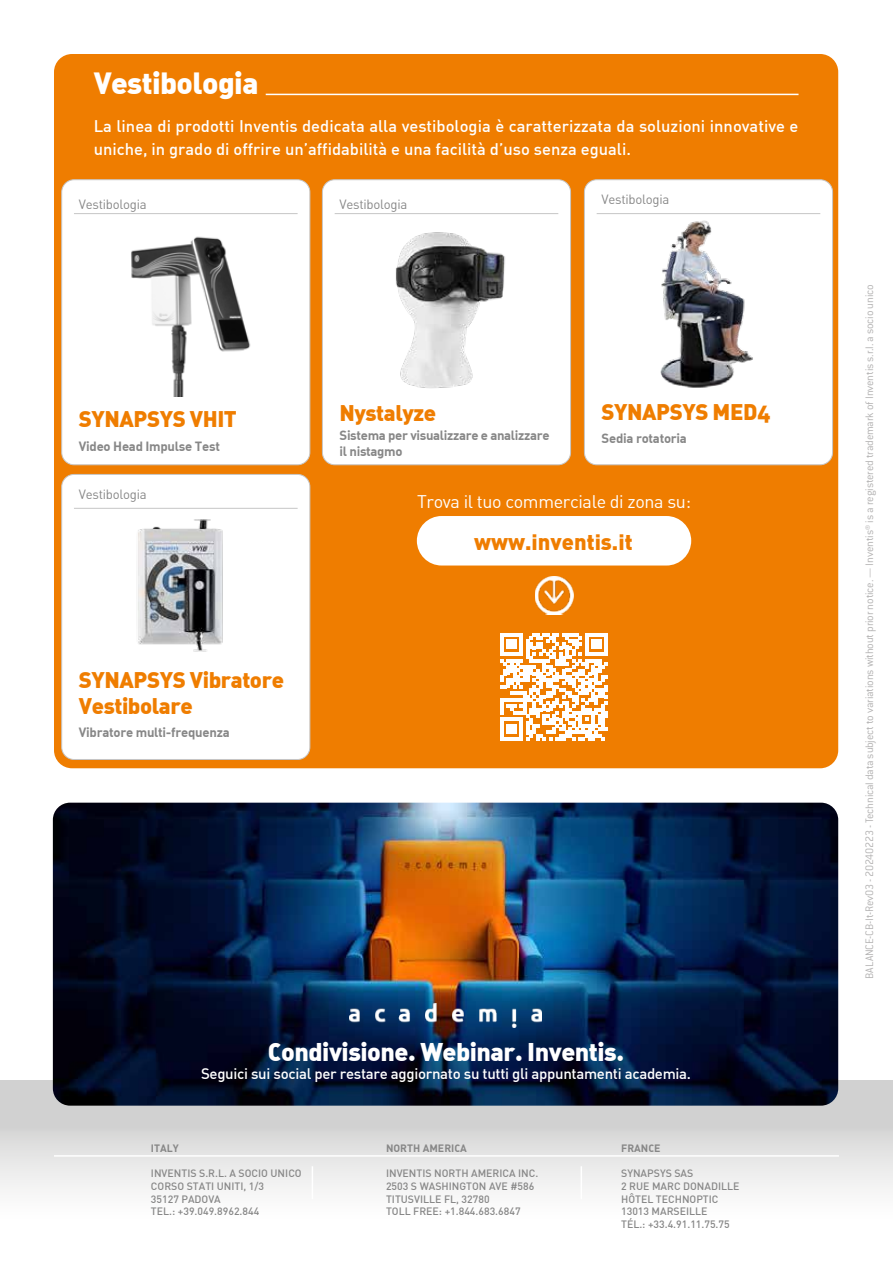
<style>
.page{position:relative;width:893px;height:1263px;background:#fff}
.page>*{position:absolute;margin:0;border:0;box-sizing:border-box;transform-origin:0 0}
.t1{font:900 30px "DIN Alternate";letter-spacing:-.02em;color:#fff}
.t2{font:900 25.05px "DIN Alternate";letter-spacing:-.02em;color:#fff}
.t3{font:900 22.2px/26.5px "DIN Alternate";letter-spacing:-.02em;color:#ef7d00}
.t4{font:900 21.9px "DIN";color:#ef7d00}
.t5{font:17.85px "DIN Alternate";letter-spacing:-.02em;color:#fff}
.t6{font:500 16.5px/22.5px "DIN";color:#fff}
.t7{font:500 15px "DIN";letter-spacing:-.02em;color:#fff}
.t8{font:700 13.05px "DIN Alternate";letter-spacing:-.02em;color:#878787}
.t9{font:13.05px "DIN Alternate";letter-spacing:-.02em;color:#878787}
.t10{font:300 12px "Conduit ITC Pro";letter-spacing:-.015em;color:#b3b2b2}
.t11{font:500 10.5px/12.6px "DIN";color:#878787}
.t12{font:700 10.5px "DIN Alternate";color:#878787}
</style>
<div class="page">
<div style="left:0;top:1081px;width:893px;height:182px;background:linear-gradient(to bottom,#cacaca,#fff)"></div>
<div style="left:54px;top:54px;width:784px;height:714px;background:#ef7d00;border-radius:18px"></div>
<hr style="left:54px;top:1155px;width:785px;height:2px;background:#fff">
<hr style="left:312px;top:1166px;width:1px;height:33px;background:#fff">
<hr style="left:581px;top:1166px;width:1px;height:33px;background:#fff">
<svg style="left:500px;top:633px;width:108px;height:107px"></svg>
<img style="left:535px;top:577px;width:38px;height:38px">
<div style="left:62px;top:180px;width:248px;height:285px;background:#fff;border-radius:12px"></div>
<div style="left:61px;top:179px;width:249px;height:286px;border:1px solid #c6c6c6;border-radius:12px"></div>
<hr style="left:74px;top:213px;width:224px;height:1px;background:#c6c6c6">
<div style="left:584px;top:180px;width:249px;height:285px;background:#fff;border-radius:12px"></div>
<div style="left:584px;top:179px;width:249px;height:286px;border:1px solid #c6c6c6;border-radius:12px"></div>
<hr style="left:597px;top:213px;width:223px;height:1px;background:#c6c6c6">
<div style="left:322px;top:180px;width:249px;height:285px;background:#fff;border-radius:12px"></div>
<div style="left:322px;top:179px;width:249px;height:286px;border:1px solid #c6c6c6;border-radius:12px"></div>
<hr style="left:335px;top:213px;width:223px;height:1px;background:#c6c6c6">
<div style="left:62px;top:474px;width:248px;height:285px;background:#fff;border-radius:12px"></div>
<div style="left:61px;top:474px;width:249px;height:286px;border:1px solid #c6c6c6;border-radius:12px"></div>
<hr style="left:74px;top:508px;width:224px;height:1px;background:#c6c6c6">
<img style="left:395px;top:232px;width:110px;height:156px">
<img style="left:138px;top:519px;width:85px;height:133px">
<img style="left:660px;top:220px;width:93px;height:168px">
<img style="left:53px;top:803px;width:785px;height:303px">
<img style="left:350px;top:1003px;width:191px;height:25px">
<div style="left:417px;top:516px;width:274px;height:49px;background:#fff;border-radius:25px"></div>
<hr style="left:266px;top:94px;width:532px;height:1px;background:#fff">
<img style="left:131px;top:236px;width:120px;height:160px">
<h1 class="t1" style="left:94px;top:63px;width:166px">Vestibologia</h1>
<h3 class="t6" style="left:94px;top:114px;width:706px">La linea di prodotti Inventis dedicata alla vestibologia è caratterizzata da soluzioni innovative e uniche, in grado di offrire un’affidabilità e una facilità d’uso senza eguali.</h3>
<p class="t9" style="left:79px;top:196px;width:69px">Vestibologia</p>
<p class="t9" style="left:602px;top:191px;width:69px">Vestibologia</p>
<p class="t9" style="left:340px;top:196px;width:69px">Vestibologia</p>
<h3 class="t3" style="left:79px;top:404px;width:160px">SYNAPSYS VHIT</h3>
<h3 class="t3" style="left:340px;top:398px;width:98px">Nystalyze</h3>
<h3 class="t3" style="left:602px;top:397px;width:171px">SYNAPSYS MED4</h3>
<p class="t8" style="left:79px;top:437px;width:143px">Video Head Impulse Test</p>
<p class="t9" style="left:79px;top:486px;width:69px">Vestibologia</p>
<h3 class="t3" style="left:79px;top:665px;width:207px">SYNAPSYS Vibratore<br>Vestibolare</h3>
<p class="t8" style="left:79px;top:724px;width:152px">Vibratore multi-frequenza</p>
<p class="t8" style="left:340px;top:427px;width:211px">Sistema per visualizzare e analizzare</p>
<p class="t8" style="left:602px;top:429px;width:87px">Sedia rotatoria</p>
<p class="t8" style="left:340px;top:443px;width:64px">il nistagmo</p>
<h3 class="t5" style="left:417px;top:490px;width:275px">Trova il tuo commerciale di zona su:</h3>
<h3 class="t4" style="left:474px;top:527px;width:160px">www.inventis.it</h3>
<h2 class="t2" style="left:268px;top:1035px;width:358px">Condivisione. Webinar. Inventis.</h2>
<h3 class="t7" style="left:201px;top:1064px;width:492px">Seguici sui social per restare aggiornato su tutti gli appuntamenti academia.</h3>
<p class="t12" style="left:151px;top:1141px;width:29px">ITALY</p>
<p class="t11" style="left:151px;top:1167px;width:152px">INVENTIS S.R.L. A SOCIO UNICO<br>CORSO STATI UNITI, 1/3<br>35127 PADOVA<br>TEL.: +39.049.8962.844</p>
<p class="t12" style="left:386px;top:1141px;width:82px">NORTH AMERICA</p>
<p class="t11" style="left:386px;top:1167px;width:154px">INVENTIS NORTH AMERICA INC.<br>2503 S WASHINGTON AVE #586<br>TITUSVILLE FL, 32780<br>TOLL FREE: +1.844.683.6847</p>
<p class="t12" style="left:621px;top:1141px;width:41px">FRANCE</p>
<p class="t11" style="left:621px;top:1167px;width:120px">SYNAPSYS SAS<br>2 RUE MARC DONADILLE<br>HÔTEL TECHNOPTIC<br>13013 MARSEILLE<br>TÉL.: +33.4.91.11.75.75</p>
<p class="t10" style="left:863px;top:979px;width:696px;rotate:-90deg">BALANCE-CB-It-Rev03 - 20240223 - Technical data subject to variations without prior notice. — Inventis® is a registered trademark of Inventis s.r.l. a socio unico</p>
</div>
